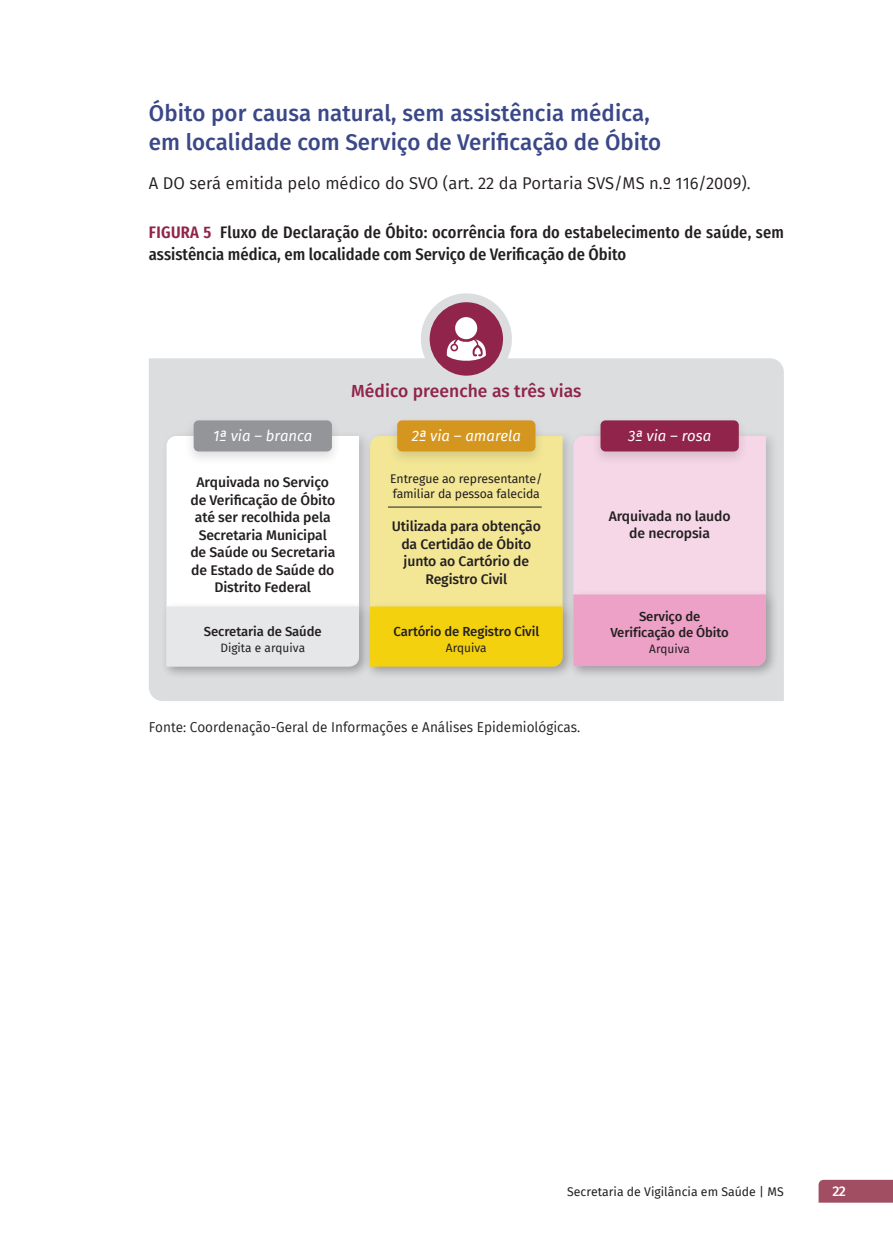
<style>
.page{position:relative;width:893px;height:1241px;background:#fff}
.page>*{position:absolute;margin:0;border:0;box-sizing:border-box;transform-origin:0 0}
.t1{font:500 22.75px/29.8px "Fira Sans";color:#3b4888}
.t2{font:500 17.5px "Fira Sans";color:#90244a}
.t3{font:500 16.62px/21.9px "Fira Sans Condensed";color:#231f20}
.t4{font:16.62px "Fira Sans";color:#231f20}
.t5{font:italic 14.88px "Fira Sans";color:#fff}
.t6{font:500 14px/17.5px "Fira Sans";letter-spacing:-.01em;color:#231f20;text-align:center}
.t7{font:14px "Fira Sans";color:#231f20}
.t8{font:500 14px "Fira Sans";color:#fff}
.t9{font:500 13.12px/15.8px "Fira Sans";letter-spacing:-.01em;color:#231f20;text-align:center}
.t10{font:12.25px/15.2px "Fira Sans";letter-spacing:-.01em;color:#231f20}
.t11{font:11.9px "Fira Sans";color:#231f20}
.s1{font-weight:600;color:#90244a}
</style>
<div class="page">
<div style="left:819px;top:1179px;width:74px;height:23px;background:#a14e62"></div>
<div style="left:149px;top:358px;width:635px;height:343px;background:#dcdddf"></div>
<div style="left:160px;top:430px;width:212px;height:249px;background:#231f20;opacity:.2"></div>
<div style="left:184px;top:415px;width:157px;height:51px;background:#dadbdd"></div>
<div style="left:194px;top:420px;width:138px;height:31px;background:#939598;border-radius:5px"></div>
<div style="left:364px;top:430px;width:212px;height:249px;background:#231f20;opacity:.2"></div>
<div style="left:370px;top:436px;width:193px;height:164px;background:#f3e795"></div>
<div style="left:387px;top:415px;width:158px;height:51px;background:#231f20;opacity:.15"></div>
<div style="left:397px;top:420px;width:138px;height:31px;background:#d59620;border-radius:5px"></div>
<div style="left:567px;top:430px;width:212px;height:249px;background:#231f20;opacity:.2"></div>
<div style="left:573px;top:436px;width:193px;height:152px;background:#f5d7e7"></div>
<div style="left:591px;top:415px;width:157px;height:51px;background:#231f20;opacity:.15"></div>
<div style="left:600px;top:420px;width:139px;height:31px;background:#90244a;border-radius:5px"></div>
<div style="left:421px;top:293px;width:91px;height:91px;background:#dcdddf;border-radius:50%"></div>
<div style="left:430px;top:302px;width:73px;height:73px;background:#90244a;border-radius:50%"></div>
<div style="left:455px;top:317px;width:22px;height:22px;background:#fff;border-radius:50%"></div>
<svg style="left:446px;top:339px;width:40px;height:22px"></svg>
<div style="left:160px;top:600px;width:212px;height:79px;background:#231f20;opacity:.2"></div>
<svg style="left:167px;top:436px;width:192px;height:230px"></svg>
<div style="left:364px;top:600px;width:212px;height:79px;background:#231f20;opacity:.2"></div>
<div style="left:370px;top:606px;width:193px;height:60px;background:#f3d10f"></div>
<div style="left:567px;top:588px;width:212px;height:91px;background:#231f20;opacity:.2"></div>
<div style="left:573px;top:594px;width:193px;height:72px;background:#eda1c7"></div>
<hr style="left:388px;top:506px;width:154px;height:1px;background:#231f20">
<h1 class="t1" style="left:149px;top:97px;width:514px">Óbito por causa natural, sem assistência médica, em localidade com Serviço de Verificação de Óbito</h1>
<p class="t4" style="left:149px;top:171px;width:603px">A DO será emitida pelo médico do SVO (art. 22 da Portaria SVS/MS n.º 116/2009).</p>
<p class="t3" style="left:149px;top:219px;width:637px"><span class="s1">FIGURA 5</span> Fluxo de Declaração de Óbito: ocorrência fora do estabelecimento de saúde, sem assistência médica, em localidade com Serviço de Verificação de Óbito</p>
<p class="t2" style="left:351px;top:376px;width:232px">Médico preenche as três vias</p>
<p class="t5" style="left:213px;top:424px;width:101px">1ª via – branca</p>
<p class="t5" style="left:412px;top:424px;width:111px">2ª via – amarela</p>
<p class="t6" style="left:190px;top:473px;width:146px">Arquivada no Serviço de Verificação de Óbito até ser recolhida pela<br>Secretaria Municipal de Saúde ou Secretaria de Estado de Saúde do<br>Distrito Federal</p>
<p class="t9" style="left:207px;top:621px;width:112px">ecretaria de Saúde</p>
<p class="t9" style="left:204px;top:622px;width:119px">Secretaria de Saúde</p>
<p class="t11" style="left:220px;top:639px;width:86px">Digita e arquiva</p>
<p class="t10" style="left:390px;top:471px;width:154px">Entregue ao representante/ familiar da pessoa falecida</p>
<p class="t6" style="left:392px;top:516px;width:151px">Utilizada para obtenção da Certidão de Óbito junto ao Cartório de<br>Registro Civil</p>
<p class="t9" style="left:393px;top:622px;width:147px">Cartório de Registro Civil</p>
<p class="t11" style="left:446px;top:639px;width:42px">Arquiva</p>
<p class="t7" style="left:149px;top:716px;width:433px">Fonte: Coordenação-Geral de Informações e Análises Epidemiológicas.</p>
<p class="t5" style="left:628px;top:424px;width:85px">3ª via – rosa</p>
<p class="t6" style="left:609px;top:506px;width:123px">Arquivada no laudo de necropsia</p>
<p class="t9" style="left:610px;top:607px;width:120px">Serviço de<br>Verificação de Óbito</p>
<p class="t11" style="left:649px;top:640px;width:42px">Arquiva</p>
<p class="t10" style="left:567px;top:1183px;width:218px">Secretaria de Vigilância em Saúde | MS</p>
<p class="t8" style="left:832px;top:1179px;width:15px">22</p>
</div>
